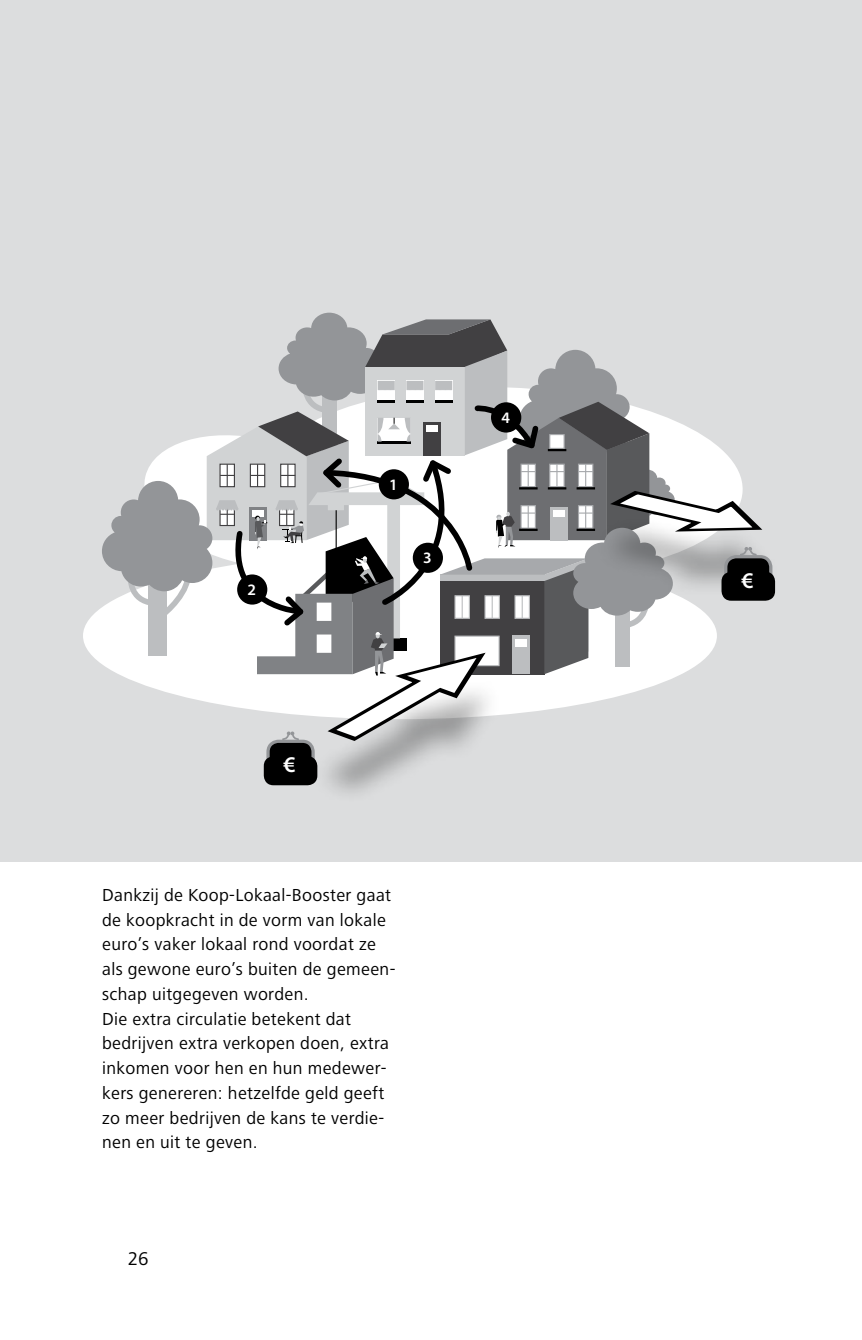
<style>
.page{position:relative;width:862px;height:1340px;background:#fff}
.page>*{position:absolute;margin:0;border:0;box-sizing:border-box;transform-origin:0 0}
.t1{font:600 22.5px "Myriad Pro";color:#fff}
.t2{font:19.12px "Frutiger Next LT";color:#000}
.t3{font:18px/24.8px "Frutiger Next LT";letter-spacing:.02em;color:#000}
.t4{font:600 15.97px "Myriad Pro";color:#fff}
</style>
<div class="page">
<div style="left:0;top:0;width:861px;height:861px;background:#dcddde"></div>
<div style="left:310px;top:678px;width:193px;height:126px;background:#000;opacity:.33"></div>
<div style="left:268px;top:741px;width:45px;height:27px;background:#000;border-radius:11px"></div>
<div style="left:266px;top:739px;width:48px;height:30px;border:3px solid #939598;border-radius:11px"></div>
<div style="left:263px;top:756px;width:54px;height:29px;background:#000;border-radius:10px"></div>
<svg style="left:102px;top:313px;width:674px;height:436px"></svg>
<p class="t4" style="left:247px;top:579px;width:10px">2</p>
<p class="t4" style="left:389px;top:474px;width:10px">1</p>
<p class="t4" style="left:423px;top:547px;width:10px">3</p>
<p class="t1" style="left:283px;top:750px;width:14px">€</p>
<p class="t3" style="left:102px;top:882px;width:294px">Dankzij de Koop-Lokaal-Booster gaat de koopkracht in de vorm van lokale euro’s vaker lokaal rond voordat ze als gewone euro’s buiten de gemeen&shy;schap uitgegeven worden.<br>Die extra circulatie betekent dat bedrijven extra verkopen doen, extra inkomen voor hen en hun medewer&shy;kers genereren: hetzelfde geld geeft zo meer bedrijven de kans te verdie&shy;nen en uit te geven.</p>
<p class="t2" style="left:128px;top:1248px;width:22px">26</p>
<p class="t4" style="left:501px;top:407px;width:10px">4</p>
<p class="t1" style="left:741px;top:566px;width:14px">€</p>
</div>
